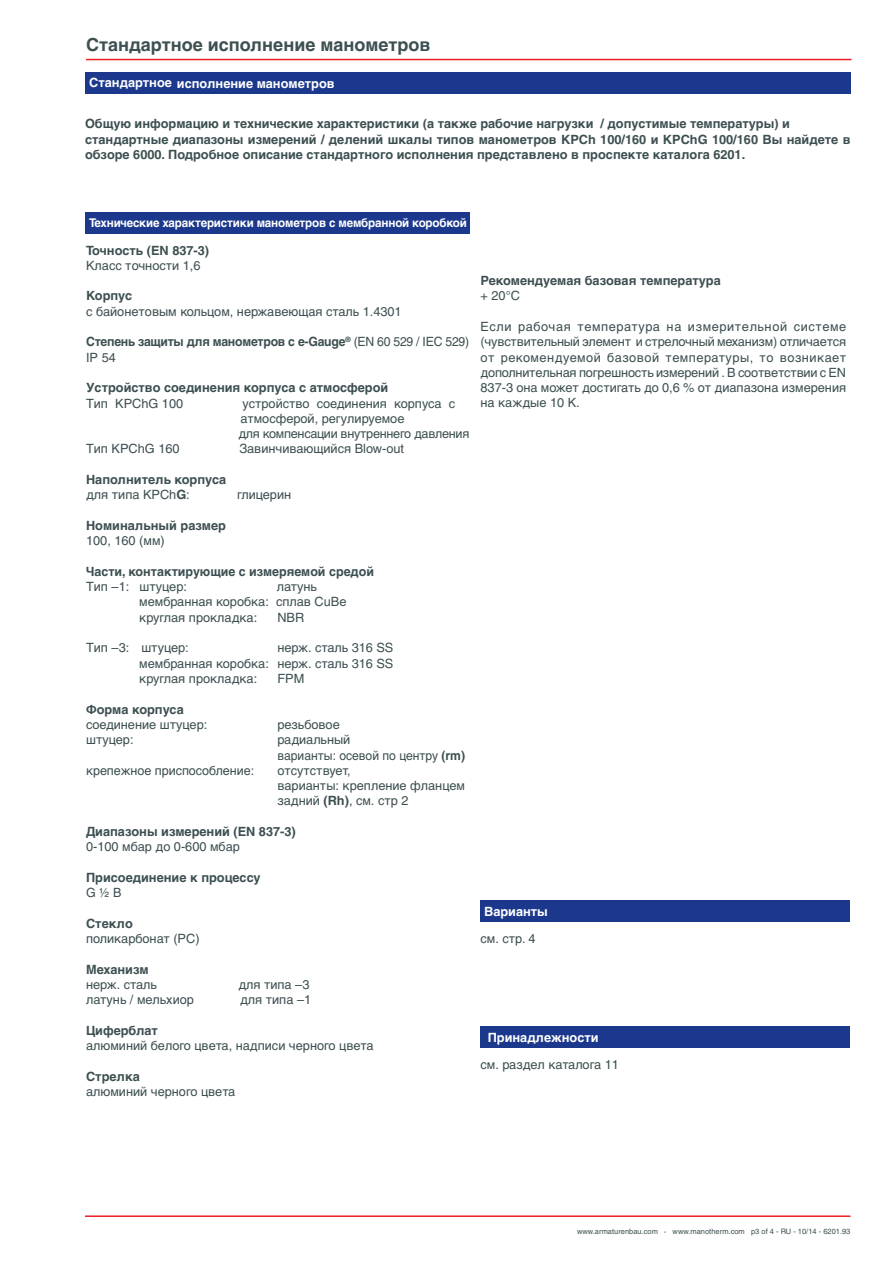
<style>
.page{position:relative;width:893px;height:1263px;background:#fff}
.page>*{position:absolute;margin:0;border:0;box-sizing:border-box;transform-origin:0 0}
.t1{font:700 18px "Helvetica Cyr";color:#3d4f51}
.t2{font:12.75px/15.3px "Helvetica Cyr Upright";color:#3d4f51}
.t3{font:700 12.75px/15.3px "Helvetica Cyr";color:#3d4f51}
.t4{font:12.75px "Helvetica";color:#3d4f51}
.t5{font:700 12.75px "Helvetica Cyr";color:#fff}
.t6{font:700 12.75px "Helvetica Cyr";letter-spacing:-.02em;color:#3d4f51;scale:.96 1}
.t7{font:700 12.75px "Helvetica";color:#3d4f51}
.t8{font:700 12px "Helvetica Cyr";letter-spacing:-.015em;color:#fff}
.t9{font:7.5px "Helvetica";color:#3d4f51}
.s1{font-family:"Helvetica"}
.s2{font-family:"Helvetica Cyr"}
.s3{font-family:"Helvetica";font-weight:400}
.s4{font-family:"Helvetica Cyr Upright"}
.s5{font-family:"Helvetica";font-weight:700}
.s6{font-weight:700}
</style>
<div class="page">
<hr style="left:85px;top:1215px;width:765px;height:2px;background:#ee1d23">
<hr style="left:86px;top:59px;width:765px;height:1px;background:#ee1d23">
<div style="left:85px;top:72px;width:765px;height:22px;background:#1b388c"></div>
<div style="left:480px;top:1026px;width:370px;height:22px;background:#1b388c"></div>
<div style="left:85px;top:212px;width:385px;height:21px;background:#1b388c"></div>
<div style="left:480px;top:900px;width:370px;height:22px;background:#1b388c"></div>
<h1 class="t1" style="left:86px;top:35px;width:346px">Стандартное исполнение манометров</h1>
<p class="t5" style="left:89px;top:76px;width:247px">Стандартное исполнение манометров</p>
<p class="t3" style="left:85px;top:116px;width:767px">Общую информацию и технические характеристики (а также рабочие нагрузки / допустимые температуры) и стандартные диапазоны измерений / делений шкалы типов манометров <span class="s1">KPCh 100/160</span> и <span class="s1">KPChG 100/160</span> Вы найдете в обзоре <span class="s1">6000.</span> Подробное описание стандартного исполнения представлено в проспекте каталога <span class="s1">6201.</span></p>
<p class="t8" style="left:89px;top:216px;width:379px">Технические характеристики манометров с мембранной коробкой</p>
<p class="t7" style="left:86px;top:242px;width:125px"><span class="s2">Точность</span> (EN 837-3)</p>
<p class="t2" style="left:86px;top:258px;width:116px">Класс точности <span class="s1">1,6</span></p>
<p class="t3" style="left:86px;top:288px;width:48px">Корпус</p>
<p class="t2" style="left:86px;top:304px;width:317px">с байонетовым кольцом, нержавеющая сталь <span class="s1">1.4301</span></p>
<p class="t6" style="left:86px;top:335px;width:401px">Степень защиты для манометров с <span class="s1">e-Gauge</span><sup>®</sup> <span class="s3">(EN 60 529 / IEC 529)</span></p>
<p class="t4" style="left:86px;top:350px;width:31px">IP 54</p>
<p class="t3" style="left:86px;top:380px;width:304px">Устройство соединения корпуса с атмосферой</p>
<p class="t4" style="left:86px;top:396px;width:99px">T<span class="s4">ип</span> KPChG 100</p>
<p class="t2" style="left:238px;top:395px;width:232px;text-indent:4px">устройство соединения корпуса с атмосферой, регулируемое<br>для компенсации внутреннего давления</p>
<p class="t4" style="left:86px;top:442px;width:95px">T<span class="s4">ип</span> KPChG 160</p>
<p class="t2" style="left:239px;top:441px;width:166px">Завинчивающийся <span class="s1">Blow-out</span></p>
<p class="t3" style="left:86px;top:472px;width:142px">Наполнитель корпуса</p>
<p class="t2" style="left:86px;top:487px;width:105px">для типа <span class="s1">KPCh</span><span class="s5">G</span><span class="s1">:</span></p>
<p class="t2" style="left:237px;top:487px;width:56px">глицерин</p>
<p class="t3" style="left:86px;top:518px;width:141px">Номинальный размер</p>
<p class="t4" style="left:86px;top:533px;width:80px">100, 160 (<span class="s4">мм</span>)</p>
<p class="t3" style="left:86px;top:564px;width:289px">Части, контактирующие с измеряемой средой</p>
<p class="t2" style="left:86px;top:579px;width:102px"><span class="s1">T</span>ип <span class="s1">–1:</span> штуцер:</p>
<p class="t2" style="left:139px;top:579px;width:209px;text-indent:137px">латунь мембранная коробка: сплав <span class="s1">CuBe </span>круглая прокладка:</p>
<p class="t4" style="left:277px;top:610px;width:28px">NBR</p>
<p class="t2" style="left:139px;top:640px;width:256px;text-align:justify;text-indent:138px">нерж. сталь <span class="s1">316 SS </span>мембранная коробка: нерж. сталь <span class="s1">316 SS </span>круглая прокладка:</p>
<p class="t2" style="left:86px;top:640px;width:104px"><span class="s1">T</span>ип <span class="s1">–3:</span> штуцер:</p>
<p class="t4" style="left:277px;top:671px;width:28px">FPM</p>
<p class="t3" style="left:86px;top:701px;width:99px">Форма корпуса</p>
<p class="t2" style="left:86px;top:717px;width:123px">соединение штуцер:</p>
<p class="t2" style="left:277px;top:717px;width:64px">резьбовое</p>
<p class="t2" style="left:86px;top:732px;width:49px">штуцер:</p>
<p class="t2" style="left:277px;top:732px;width:189px">радиальный<br>варианты: осевой по центру <span class="s5">(rm)</span></p>
<p class="t2" style="left:86px;top:763px;width:170px">крепежное приспособление<span class="s1">:</span></p>
<p class="t2" style="left:277px;top:763px;width:189px">отсутствует,<br>варианты: крепление фланцем задний <span class="s5">(Rh)</span><span class="s1">,</span> см. стр <span class="s1">2</span></p>
<p class="t3" style="left:86px;top:824px;width:211px">Диапазоны измерений <span class="s1">(EN 837-3)</span></p>
<p class="t4" style="left:86px;top:839px;width:155px">0-100 <span class="s4">мбар до</span> 0-600 <span class="s4">мбар</span></p>
<p class="t3" style="left:86px;top:870px;width:176px">Присоединение к процессу</p>
<p class="t4" style="left:86px;top:885px;width:37px">G ½ B</p>
<p class="t3" style="left:86px;top:916px;width:48px">Стекло</p>
<p class="t2" style="left:86px;top:931px;width:115px">поликарбонат <span class="s1">(PC)</span></p>
<p class="t3" style="left:86px;top:961px;width:64px">Механизм</p>
<p class="t2" style="left:86px;top:977px;width:72px">нерж. сталь</p>
<p class="t2" style="left:238px;top:977px;width:73px">для типа <span class="s1">–3</span></p>
<p class="t2" style="left:86px;top:992px;width:109px">латунь / мельхиор</p>
<p class="t2" style="left:240px;top:992px;width:73px">для типа <span class="s1">–1</span></p>
<p class="t3" style="left:86px;top:1023px;width:73px">Циферблат</p>
<p class="t2" style="left:86px;top:1038px;width:289px">алюминий белого цвета, надписи черного цвета</p>
<p class="t3" style="left:86px;top:1069px;width:55px">Стрелка</p>
<p class="t2" style="left:86px;top:1084px;width:151px">алюминий черного цвета</p>
<p class="t3" style="left:480px;top:273px;width:242px">Рекомендуемая базовая температура</p>
<p class="t4" style="left:480px;top:288px;width:41px">+ 20°C</p>
<p class="t2" style="left:480px;top:319px;width:367px;text-align:justify">Если рабочая температура на измерительной системе (чувствительный элемент и стрелочный механизм) отличается от рекомендуемой базовой температуры, то возникает дополнительная погрешность измерений . В соответствии с <span class="s1">EN 837-3</span> она может достигать до <span class="s1">0,6 %</span> от диапазона измерения на каждые <span class="s1">10 K.</span></p>
<p class="t5" style="left:484px;top:904px;width:65px">Варианты</p>
<p class="t2" style="left:480px;top:931px;width:57px">см. стр<span class="s1">. 4</span></p>
<p class="t5" style="left:488px;top:1030px;width:113px">Принадлежности</p>
<p class="t2" style="left:480px;top:1057px;width:140px">см. раздел каталога <span class="s1">11</span></p>
<p class="t9" style="left:577px;top:1227px;width:275px">www.armaturenbau.com <span class="s6">·</span> www.manotherm.com p3 of 4 - RU - 10/14 - 6201.93</p>
</div>
